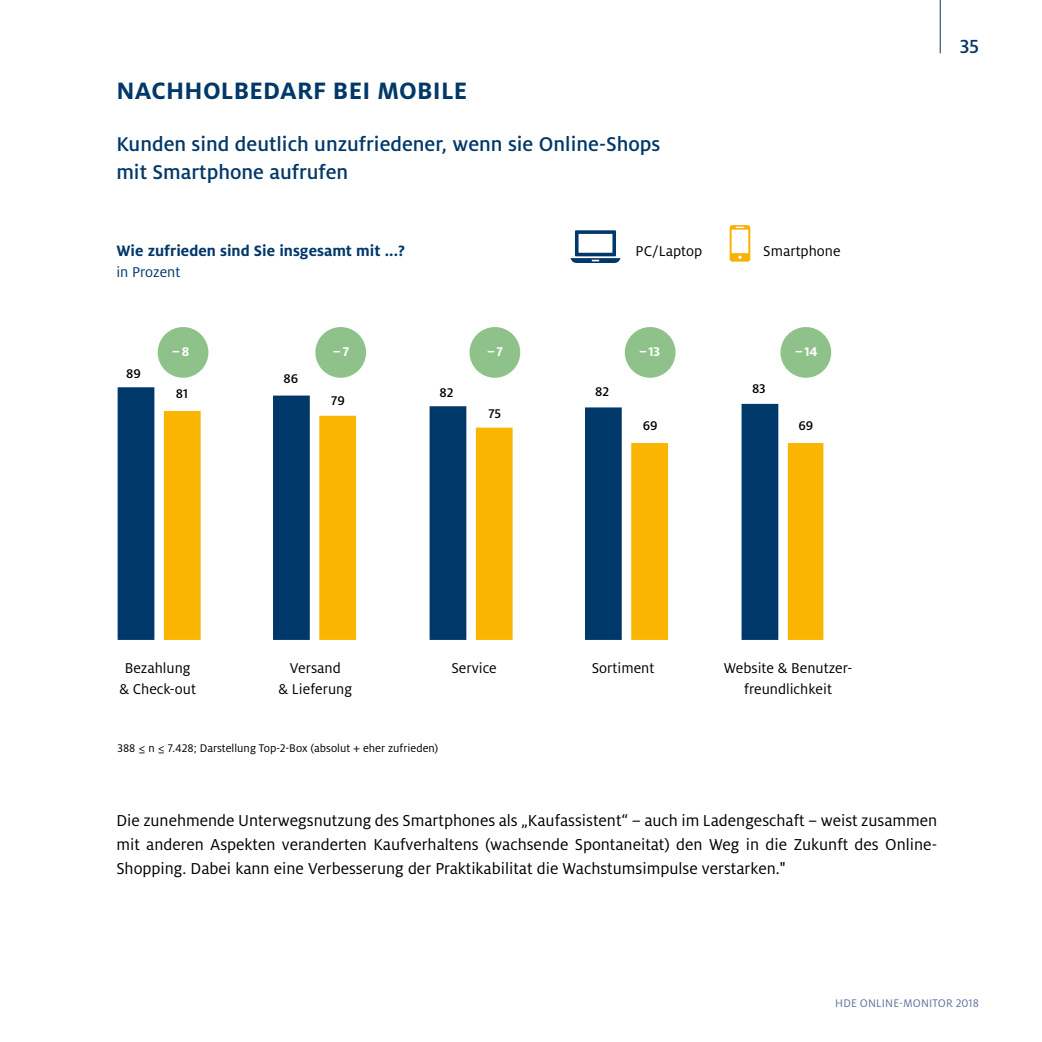
<style>
.page{position:relative;width:1042px;height:1042px;background:#fff}
.page>*{position:absolute;margin:0;border:0;box-sizing:border-box;transform-origin:0 0}
.t1{font:700 26.25px "Milo OT";letter-spacing:.01em;color:#00386a}
.t2{font:500 22.05px/28px "Milo OT";color:#00386a}
.t3{font:500 21px "Milo OT";color:#00386a}
.t4{font:17.5px/23.8px "Milo OT";color:#000;text-align:justify}
.t5{font:700 16.62px "Milo OT";color:#00386a}
.t6{font:15.75px/21px "Milo OT";color:#000;text-align:center}
.t7{font:15.75px "Milo OT";color:#00386a}
.t8{font:500 14px "Milo OT";color:#000}
.t9{font:700 14px "Milo OT";color:#fff}
.t10{font:12.25px "Milo OT";color:#000}
.t11{font:12.25px "Milo OT";letter-spacing:.01em;color:#5f759f}
</style>
<div class="page">
<svg style="left:118px;top:387px;width:660px;height:253px"></svg>
<svg style="left:164px;top:411px;width:659px;height:229px"></svg>
<svg style="left:729px;top:225px;width:21px;height:37px"></svg>
<svg style="left:570px;top:230px;width:50px;height:33px"></svg>
<div style="left:158px;top:327px;width:50px;height:51px;background:#8fc28a;border-radius:50%"></div>
<div style="left:315px;top:327px;width:51px;height:51px;background:#8fc28a;border-radius:50%"></div>
<div style="left:469px;top:327px;width:51px;height:51px;background:#8fc28a;border-radius:50%"></div>
<div style="left:625px;top:327px;width:50px;height:51px;background:#8fc28a;border-radius:50%"></div>
<div style="left:780px;top:327px;width:51px;height:51px;background:#8fc28a;border-radius:50%"></div>
<hr style="left:940px;top:0;width:1px;height:53px;background:#00386a">
<h1 class="t1" style="left:116px;top:76px;width:352px">NACHHOLBEDARF BEI MOBILE</h1>
<p class="t2" style="left:116px;top:130px;width:545px">Kunden sind deutlich unzufriedener, wenn sie Online-Shops mit Smartphone aufrufen</p>
<p class="t5" style="left:116px;top:242px;width:290px">Wie zufrieden sind Sie insgesamt mit ...?</p>
<p class="t7" style="left:116px;top:264px;width:65px">in Prozent</p>
<p class="t6" style="left:635px;top:241px;width:68px">PC/Laptop</p>
<p class="t6" style="left:763px;top:241px;width:79px">Smartphone</p>
<p class="t8" style="left:126px;top:365px;width:16px">89</p>
<p class="t9" style="left:172px;top:344px;width:18px">–8</p>
<p class="t9" style="left:333px;top:344px;width:18px">–7</p>
<p class="t9" style="left:487px;top:344px;width:18px">–7</p>
<p class="t9" style="left:639px;top:344px;width:23px">–13</p>
<p class="t9" style="left:795px;top:344px;width:24px">–14</p>
<p class="t8" style="left:176px;top:386px;width:14px">81</p>
<p class="t8" style="left:283px;top:371px;width:16px">86</p>
<p class="t8" style="left:331px;top:393px;width:15px">79</p>
<p class="t8" style="left:439px;top:385px;width:15px">82</p>
<p class="t8" style="left:489px;top:406px;width:14px">75</p>
<p class="t8" style="left:595px;top:384px;width:15px">82</p>
<p class="t8" style="left:643px;top:418px;width:16px">69</p>
<p class="t8" style="left:752px;top:380px;width:15px">83</p>
<p class="t8" style="left:798px;top:418px;width:16px">69</p>
<p class="t3" style="left:959px;top:35px;width:21px">35</p>
<p class="t6" style="left:119px;top:657px;width:78px">Bezahlung &amp; Check-out</p>
<p class="t6" style="left:279px;top:657px;width:75px">Versand<br>&amp; Lieferung</p>
<p class="t6" style="left:451px;top:657px;width:47px">Service</p>
<p class="t6" style="left:592px;top:657px;width:64px">Sortiment</p>
<p class="t6" style="left:724px;top:657px;width:130px">Website &amp; Benutzer&shy;freundlichkeit</p>
<p class="t10" style="left:118px;top:741px;width:322px">388 ≤ n ≤ 7.428; Darstellung Top-2-Box (absolut + eher zufrieden)</p>
<p class="t4" style="left:116px;top:809px;width:822px">Die zunehmende Unterwegsnutzung des Smartphones als „Kaufassistent“ – auch im Ladengeschaft – weist zusammen mit anderen Aspekten veranderten Kaufverhaltens (wachsende Spontaneitat) den Weg in die Zukunft des Online-Shopping. Dabei kann eine Verbesserung der Praktikabilitat die Wachstumsimpulse verstarken."</p>
<p class="t11" style="left:835px;top:996px;width:145px">HDE ONLINE-MONITOR 2018</p>
</div>
